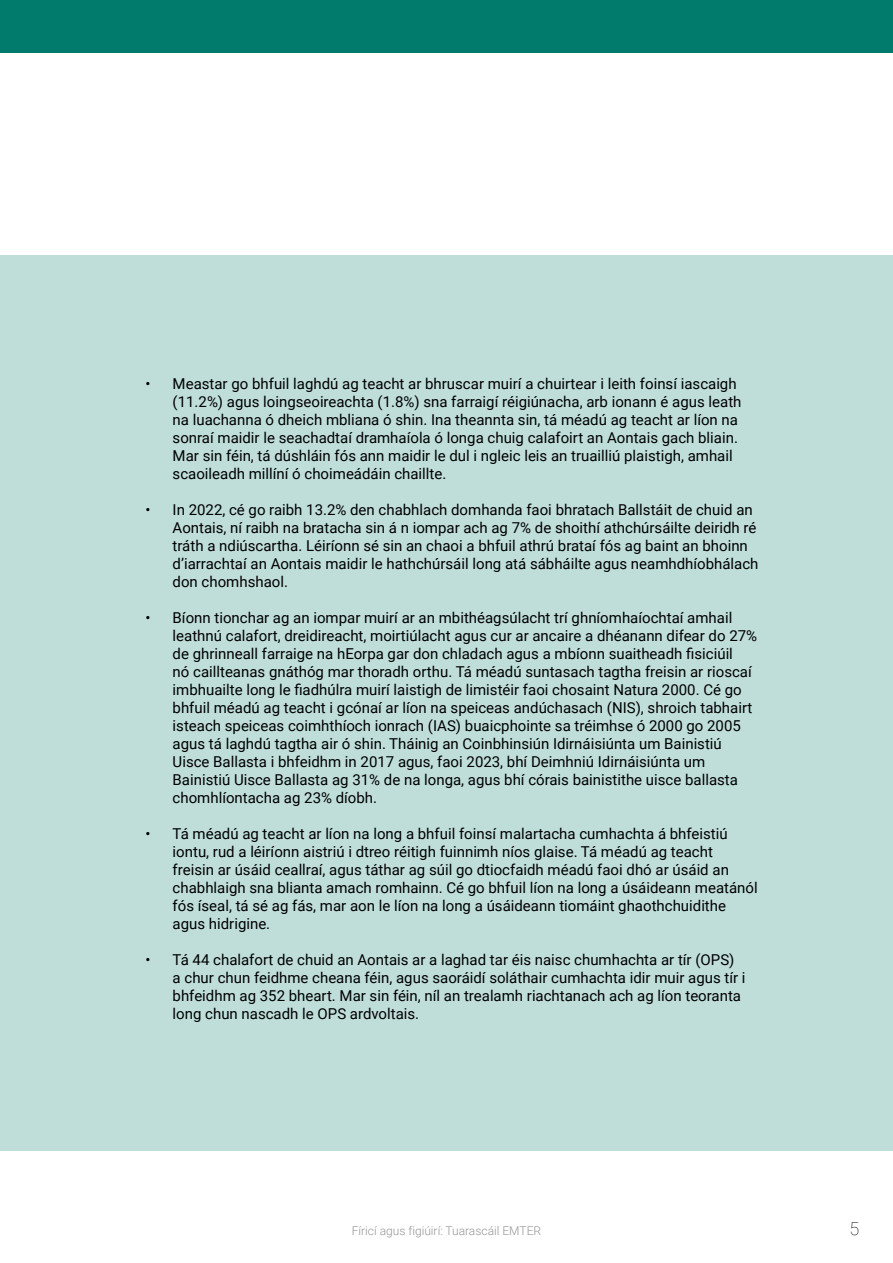
<style>
.page{position:relative;width:893px;height:1263px;background:#fff}
.page>*{position:absolute;margin:0;border:0;box-sizing:border-box;transform-origin:0 0}
.t1{font:100 18px "Roboto";color:#000}
.t2{font:15px/18px "Roboto";color:#000}
.t3{font:300 12px "Roboto";color:#939598}
</style>
<div class="page">
<div style="left:0;top:0;width:892px;height:53px;background:#007b6c"></div>
<div style="left:0;top:255px;width:893px;height:895px;background:#bfdeda"></div>
<p class="t2" style="left:173px;top:374px;width:570px;text-indent:-27px">• Meastar go bhfuil laghdú ag teacht ar bhruscar muirí a chuirtear i leith foinsí iascaigh (11.2%) agus loingseoireachta (1.8%) sna farraigí réigiúnacha, arb ionann é agus leath na luachanna ó dheich mbliana ó shin. Ina theannta sin, tá méadú ag teacht ar líon na sonraí maidir le seachadtaí dramhaíola ó longa chuig calafoirt an Aontais gach bliain.<br>Mar sin féin, tá dúshláin fós ann maidir le dul i ngleic leis an truailliú plaistigh, amhail scaoileadh millíní ó choimeádáin chaillte.</p>
<p class="t2" style="left:173px;top:500px;width:587px;text-indent:-27px">• In 2022, cé go raibh 13.2% den chabhlach domhanda faoi bhratach Ballstáit de chuid an Aontais, ní raibh na bratacha sin á n iompar ach ag 7% de shoithí athchúrsáilte deiridh ré tráth a ndiúscartha. Léiríonn sé sin an chaoi a bhfuil athrú brataí fós ag baint an bhoinn d’iarrachtaí an Aontais maidir le hathchúrsáil long atá sábháilte agus neamhdhíobhálach don chomhshaol.</p>
<p class="t2" style="left:173px;top:608px;width:586px;text-indent:-27px">• Bíonn tionchar ag an iompar muirí ar an mbithéagsúlacht trí ghníomhaíochtaí amhail leathnú calafort, dreidireacht, moirtiúlacht agus cur ar ancaire a dhéanann difear do 27% de ghrinneall farraige na hEorpa gar don chladach agus a mbíonn suaitheadh fisiciúil<br>nó caillteanas gnáthóg mar thoradh orthu. Tá méadú suntasach tagtha freisin ar rioscaí imbhuailte long le fiadhúlra muirí laistigh de limistéir faoi chosaint Natura 2000. Cé go bhfuil méadú ag teacht i gcónaí ar líon na speiceas andúchasach (NIS), shroich tabhairt isteach speiceas coimhthíoch ionrach (IAS) buaicphointe sa tréimhse ó 2000 go 2005 agus tá laghdú tagtha air ó shin. Tháinig an Coinbhinsiún Idirnáisiúnta um Bainistiú Uisce Ballasta i bhfeidhm in 2017 agus, faoi 2023, bhí Deimhniú Idirnáisiúnta um Bainistiú Uisce Ballasta ag 31% de na longa, agus bhí córais bainistithe uisce ballasta chomhlíontacha ag 23% díobh.</p>
<p class="t2" style="left:173px;top:824px;width:587px;text-indent:-27px">• Tá méadú ag teacht ar líon na long a bhfuil foinsí malartacha cumhachta á bhfeistiú iontu, rud a léiríonn aistriú i dtreo réitigh fuinnimh níos glaise. Tá méadú ag teacht freisin ar úsáid ceallraí, agus táthar ag súil go dtiocfaidh méadú faoi dhó ar úsáid an chabhlaigh sna blianta amach romhainn. Cé go bhfuil líon na long a úsáideann meatánól fós íseal, tá sé ag fás, mar aon le líon na long a úsáideann tiomáint ghaothchuidithe agus hidrigine.</p>
<p class="t2" style="left:173px;top:950px;width:574px;text-indent:-27px">• Tá 44 chalafort de chuid an Aontais ar a laghad tar éis naisc chumhachta ar tír (OPS) a chur chun feidhme cheana féin, agus saoráidí soláthair cumhachta idir muir agus tír i bhfeidhm ag 352 bheart. Mar sin féin, níl an trealamh riachtanach ach ag líon teoranta long chun nascadh le OPS ardvoltais.</p>
<p class="t3" style="left:352px;top:1223px;width:191px">Fíricí agus figiúirí: Tuarascáil EMTER</p>
<p class="t1" style="left:849px;top:1216px;width:11px">5</p>
</div>
